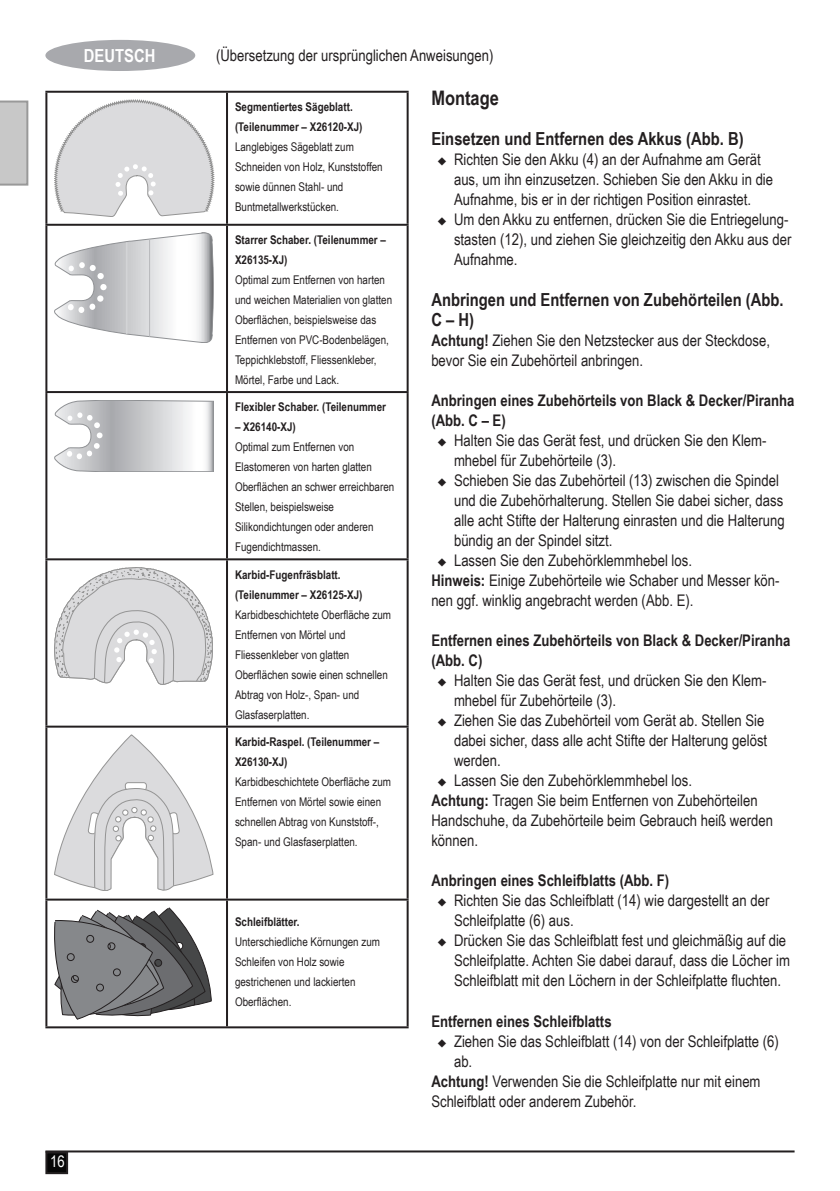
<style>
.page{position:relative;width:840px;height:1191px;background:#fff}
.page>*{position:absolute;margin:0;border:0;box-sizing:border-box;transform-origin:0 0}
.t1{font:700 20px "Arial Narrow";color:#231f20}
.t2{font:700 18px/20px "Arial Narrow";color:#231f20}
.t3{font:700 18px "Arial Narrow";color:#fff}
.bullet1{font:16px/20px "Arial Narrow";color:#231f20}
.body{font:16px/20px "Arial Narrow";color:#231f20}
.t4{font:700 16px/20px "Arial Narrow";color:#231f20}
.t5{font:16px "Arial Narrow";color:#fff}
.t6{font:12px/20px "Arial Narrow";color:#231f20}
.t7{font:700 12px/20px "Arial Narrow";color:#231f20}
.s1{font-weight:700}
</style>
<div class="page">
<hr style="left:45px;top:1150px;width:749px;height:2px;background:#231f20">
<div style="left:46px;top:1152px;width:21px;height:21px;background:#060606"></div>
<div style="left:45px;top:1151px;width:23px;height:23px;border:2px solid #231f20"></div>
<div style="left:45px;top:40px;width:150px;height:31px;background:#a8a9ad;border-radius:50%"></div>
<svg style="left:0;top:101px;width:28px;height:85px;background:#c3c3c3"></svg>
<hr style="left:45px;top:91px;width:182px;height:2px;background:#231f20">
<hr style="left:45px;top:93px;width:2px;height:131px;background:#231f20">
<hr style="left:227px;top:91px;width:181px;height:2px;background:#231f20">
<hr style="left:226px;top:93px;width:2px;height:131px;background:#231f20">
<hr style="left:406px;top:93px;width:2px;height:131px;background:#231f20">
<hr style="left:45px;top:224px;width:182px;height:2px;background:#231f20">
<hr style="left:45px;top:226px;width:2px;height:165px;background:#231f20">
<hr style="left:227px;top:224px;width:181px;height:2px;background:#231f20">
<hr style="left:226px;top:226px;width:2px;height:165px;background:#231f20">
<hr style="left:406px;top:226px;width:2px;height:165px;background:#231f20">
<hr style="left:45px;top:391px;width:182px;height:2px;background:#231f20">
<hr style="left:45px;top:393px;width:2px;height:165px;background:#231f20">
<hr style="left:227px;top:391px;width:181px;height:2px;background:#231f20">
<hr style="left:226px;top:393px;width:2px;height:165px;background:#231f20">
<hr style="left:406px;top:393px;width:2px;height:165px;background:#231f20">
<hr style="left:45px;top:558px;width:182px;height:2px;background:#231f20">
<hr style="left:45px;top:560px;width:2px;height:165px;background:#231f20">
<hr style="left:227px;top:558px;width:181px;height:2px;background:#231f20">
<hr style="left:226px;top:560px;width:2px;height:165px;background:#231f20">
<hr style="left:406px;top:560px;width:2px;height:165px;background:#231f20">
<hr style="left:45px;top:725px;width:182px;height:2px;background:#231f20">
<hr style="left:45px;top:727px;width:2px;height:171px;background:#231f20">
<hr style="left:227px;top:725px;width:181px;height:2px;background:#231f20">
<hr style="left:226px;top:727px;width:2px;height:171px;background:#231f20">
<hr style="left:406px;top:727px;width:2px;height:171px;background:#231f20">
<hr style="left:45px;top:898px;width:182px;height:2px;background:#231f20">
<hr style="left:45px;top:900px;width:2px;height:126px;background:#231f20">
<hr style="left:227px;top:898px;width:181px;height:2px;background:#231f20">
<hr style="left:226px;top:900px;width:2px;height:126px;background:#231f20">
<hr style="left:406px;top:900px;width:2px;height:126px;background:#231f20">
<hr style="left:45px;top:1026px;width:182px;height:2px;background:#231f20">
<hr style="left:227px;top:1026px;width:181px;height:2px;background:#231f20">
<svg style="left:54px;top:100px;width:160px;height:117px"></svg>
<svg style="left:54px;top:233px;width:159px;height:110px"></svg>
<hr style="left:149px;top:240px;width:1px;height:97px;background:#babbbe">
<hr style="left:126px;top:242px;width:1px;height:92px;background:#d9dadc">
<svg style="left:54px;top:400px;width:159px;height:72px"></svg>
<svg style="left:54px;top:567px;width:158px;height:117px"></svg>
<svg style="left:54px;top:734px;width:159px;height:156px"></svg>
<svg style="left:54px;top:907px;width:157px;height:112px"></svg>
<p class="t5" style="left:50px;top:1150px;width:16px">16</p>
<p class="t3" style="left:84px;top:42px;width:73px">DEUTSCH</p>
<p class="bullet1" style="left:216px;top:44px;width:279px">(Übersetzung der ursprünglichen Anweisungen)</p>
<p class="t7" style="left:235px;top:96px;width:129px">Segmentiertes Sägeblatt. (Teilenummer – X26120-XJ)</p>
<p class="t6" style="left:235px;top:136px;width:149px">Langlebiges Sägeblatt zum<br>Schneiden von Holz, Kunststoffen sowie dünnen Stahl- und<br>Buntmetallwerkstücken.</p>
<p class="t7" style="left:235px;top:229px;width:152px">Starrer Schaber. (Teilenummer –<br>X26135-XJ)</p>
<p class="t6" style="left:235px;top:269px;width:158px">Optimal zum Entfernen von harten und weichen Materialien von glatten Oberflächen, beispielsweise das Entfernen von PVC-Bodenbelägen, Teppichklebstoff, Fliessenkleber, Mörtel, Farbe und Lack.</p>
<p class="t7" style="left:235px;top:396px;width:152px">Flexibler Schaber. (Teilenummer</p>
<p class="t7" style="left:235px;top:416px;width:62px">– X26140-XJ)</p>
<p class="t6" style="left:235px;top:436px;width:161px">Optimal zum Entfernen von<br>Elastomeren von harten glatten<br>Oberflächen an schwer erreichbaren<br>Stellen, beispielsweise<br>Silikondichtungen oder anderen<br>Fugendichtmassen.</p>
<p class="t7" style="left:235px;top:564px;width:129px">Karbid-Fugenfräsblatt. (Teilenummer – X26125-XJ)</p>
<p class="t6" style="left:235px;top:604px;width:157px">Karbidbeschichtete Oberfläche zum<br>Entfernen von Mörtel und<br>Fliessenkleber von glatten<br>Oberflächen sowie einen schnellen<br>Abtrag von Holz-, Span- und<br>Glasfaserplatten.</p>
<p class="t7" style="left:235px;top:731px;width:146px">Karbid-Raspel. (Teilenummer –<br>X26130-XJ)</p>
<p class="t6" style="left:235px;top:771px;width:157px">Karbidbeschichtete Oberfläche zum Entfernen von Mörtel sowie einen schnellen Abtrag von Kunststoff-, Span- und Glasfaserplatten.</p>
<p class="t1" style="left:431px;top:83px;width:69px">Montage</p>
<p class="t2" style="left:431px;top:128px;width:313px">Einsetzen und Entfernen des Akkus (Abb. B)</p>
<p class="bullet1" style="left:454px;top:149px;width:320px;text-indent:-17px">◆ Richten Sie den Akku (4) an der Aufnahme am Gerät aus, um ihn einzusetzen. Schieben Sie den Akku in die<br>Aufnahme, bis er in der richtigen Position einrastet.</p>
<p class="bullet1" style="left:454px;top:209px;width:339px;text-indent:-17px">◆ Um den Akku zu entfernen, drücken Sie die Entriegelung&shy;stasten (12), und ziehen Sie gleichzeitig den Akku aus der<br>Aufnahme.</p>
<p class="t2" style="left:431px;top:288px;width:353px">Anbringen und Entfernen von Zubehörteilen (Abb.<br>C – H)</p>
<p class="body" style="left:431px;top:329px;width:340px"><span class="s1">Achtung!</span> Ziehen Sie den Netzstecker aus der Steckdose, bevor Sie ein Zubehörteil anbringen.</p>
<p class="t4" style="left:431px;top:389px;width:364px">Anbringen eines Zubehörteils von Black &amp; Decker/Piranha (Abb. C – E)</p>
<p class="bullet1" style="left:454px;top:429px;width:314px;text-indent:-17px">◆ Halten Sie das Gerät fest, und drücken Sie den Klem&shy;mhebel für Zubehörteile (3).</p>
<p class="bullet1" style="left:454px;top:469px;width:332px;text-indent:-17px">◆ Schieben Sie das Zubehörteil (13) zwischen die Spindel und die Zubehörhalterung. Stellen Sie dabei sicher, dass alle acht Stifte der Halterung einrasten und die Halterung bündig an der Spindel sitzt.</p>
<p class="bullet1" style="left:437px;top:549px;width:256px">◆ Lassen Sie den Zubehörklemmhebel los.</p>
<p class="body" style="left:431px;top:569px;width:349px"><span class="s1">Hinweis:</span> Einige Zubehörteile wie Schaber und Messer kön&shy;nen ggf. winklig angebracht werden (Abb. E).</p>
<p class="t4" style="left:431px;top:629px;width:360px">Entfernen eines Zubehörteils von Black &amp; Decker/Piranha (Abb. C)</p>
<p class="bullet1" style="left:454px;top:670px;width:314px;text-indent:-17px">◆ Halten Sie das Gerät fest, und drücken Sie den Klem&shy;mhebel für Zubehörteile (3).</p>
<p class="bullet1" style="left:454px;top:710px;width:314px;text-indent:-17px">◆ Ziehen Sie das Zubehörteil vom Gerät ab. Stellen Sie dabei sicher, dass alle acht Stifte der Halterung gelöst werden.</p>
<p class="bullet1" style="left:437px;top:770px;width:256px">◆ Lassen Sie den Zubehörklemmhebel los.</p>
<p class="body" style="left:431px;top:790px;width:343px"><span class="s1">Achtung:</span> Tragen Sie beim Entfernen von Zubehörteilen<br>Handschuhe, da Zubehörteile beim Gebrauch heiß werden können.</p>
<p class="t4" style="left:431px;top:870px;width:239px">Anbringen eines Schleifblatts (Abb. F)</p>
<p class="bullet1" style="left:454px;top:890px;width:317px;text-indent:-17px">◆ Richten Sie das Schleifblatt (14) wie dargestellt an der<br>Schleifplatte (6) aus.</p>
<p class="bullet1" style="left:454px;top:930px;width:337px;text-indent:-17px">◆ Drücken Sie das Schleifblatt fest und gleichmäßig auf die<br>Schleifplatte. Achten Sie dabei darauf, dass die Löcher im<br>Schleifblatt mit den Löchern in der Schleifplatte fluchten.</p>
<p class="t4" style="left:431px;top:1010px;width:182px">Entfernen eines Schleifblatts</p>
<p class="bullet1" style="left:454px;top:1030px;width:326px;text-indent:-17px">◆ Ziehen Sie das Schleifblatt (14) von der Schleifplatte (6) ab.</p>
<p class="body" style="left:431px;top:1070px;width:330px"><span class="s1">Achtung!</span> Verwenden Sie die Schleifplatte nur mit einem<br>Schleifblatt oder anderem Zubehör.</p>
<p class="t7" style="left:235px;top:911px;width:66px">Schleifblätter.</p>
<p class="t6" style="left:235px;top:931px;width:146px">Unterschiedliche Körnungen zum<br>Schleifen von Holz sowie gestrichenen und lackierten<br>Oberflächen.</p>
</div>
